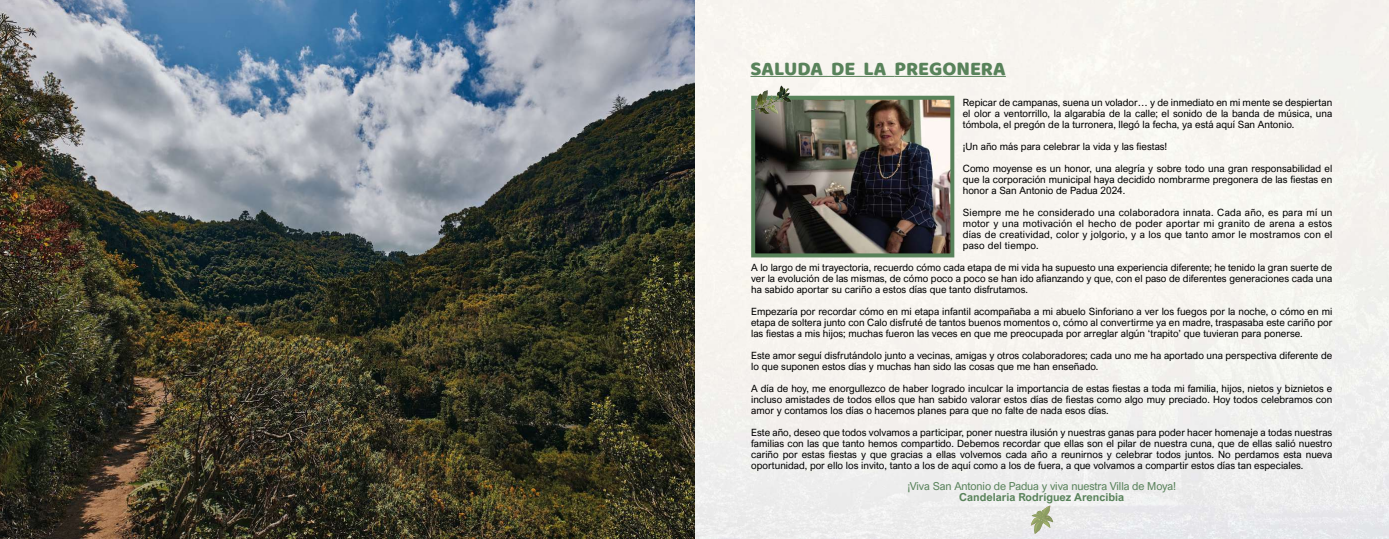
<style>
.page{position:relative;width:1389px;height:539px;background:#fff}
.page>*{position:absolute;margin:0;border:0;box-sizing:border-box;transform-origin:0 0}
.t1{font:800 20px "Baloo Bhai 2";color:#58825a}
.t2{font:11px "Arial Nova";letter-spacing:-.01em;color:#58825a}
.t3{font:700 11px "Arial Nova";color:#58825a}
.t4{font:10px/11px "Arial Nova";color:#000;text-align:justify}
</style>
<div class="page">
<img style="left:0;top:0;width:1389px;height:539px">
<hr style="left:750px;top:76px;width:144px;height:1px;background:#58825a">
<hr style="left:894px;top:76px;width:48px;height:1px;background:#58825a">
<hr style="left:942px;top:76px;width:64px;height:1px;background:#58825a">
<svg style="left:1031px;top:505px;width:22px;height:28px"></svg>
<img style="left:756px;top:101px;width:193px;height:151px">
<div style="left:751px;top:96px;width:203px;height:161px;border:4px solid #58825a"></div>
<svg style="left:756px;top:85px;width:35px;height:29px"></svg>
<img style="left:770px;top:86px;width:11px;height:16px">
<h1 class="t1" style="left:750px;top:56px;width:257px">SALUDA DE LA PREGONERA</h1>
<p class="t4" style="left:963px;top:97px;width:371px">Repicar de campanas, suena un volador… y de inmediato en mi mente se despiertan el olor a ventorrillo, la algarabía de la calle; el sonido de la banda de música, una tómbola, el pregón de la turronera, llegó la fecha, ya está aquí San Antonio.</p>
<p class="t4" style="left:963px;top:141px;width:206px">¡Un año más para celebrar la vida y las fiestas!</p>
<p class="t4" style="left:963px;top:163px;width:371px">Como moyense es un honor, una alegría y sobre todo una gran responsabilidad el que la corporación municipal haya decidido nombrarme pregonera de las fiestas en honor a San Antonio de Padua 2024.</p>
<p class="t4" style="left:963px;top:207px;width:371px">Siempre me he considerado una colaboradora innata. Cada año, es para mí un motor y una motivación el hecho de poder aportar mi granito de arena a estos días de creatividad, color y jolgorio, y a los que tanto amor le mostramos con el paso del tiempo.</p>
<p class="t4" style="left:751px;top:262px;width:583px">A lo largo de mi trayectoria, recuerdo cómo cada etapa de mi vida ha supuesto una experiencia diferente; he tenido la gran suerte de ver la evolución de las mismas, de cómo poco a poco se han ido afianzando y que, con el paso de diferentes generaciones cada una ha sabido aportar su cariño a estos días que tanto disfrutamos.</p>
<p class="t4" style="left:751px;top:306px;width:583px">Empezaría por recordar cómo en mi etapa infantil acompañaba a mi abuelo Sinforiano a ver los fuegos por la noche, o cómo en mi etapa de soltera junto con Calo disfruté de tantos buenos momentos o, cómo al convertirme ya en madre, traspasaba este cariño por las fiestas a mis hijos; muchas fueron las veces en que me preocupada por arreglar algún ‘trapito’ que tuvieran para ponerse.</p>
<p class="t4" style="left:751px;top:350px;width:583px">Este amor seguí disfrutándolo junto a vecinas, amigas y otros colaboradores; cada uno me ha aportado una perspectiva diferente de lo que suponen estos días y muchas han sido las cosas que me han enseñado.</p>
<p class="t4" style="left:751px;top:383px;width:583px">A día de hoy, me enorgullezco de haber logrado inculcar la importancia de estas fiestas a toda mi familia, hijos, nietos y biznietos e incluso amistades de todos ellos que han sabido valorar estos días de fiestas como algo muy preciado. Hoy todos celebramos con amor y contamos los días o hacemos planes para que no falte de nada esos días.</p>
<p class="t4" style="left:751px;top:427px;width:583px">Este año, deseo que todos volvamos a participar, poner nuestra ilusión y nuestras ganas para poder hacer homenaje a todas nuestras familias con las que tanto hemos compartido. Debemos recordar que ellas son el pilar de nuestra cuna, que de ellas salió nuestro cariño por estas fiestas y que gracias a ellas volvemos cada año a reunirnos y celebrar todos juntos. No perdamos esta nueva oportunidad, por ello los invito, tanto a los de aquí como a los de fuera, a que volvamos a compartir estos días tan especiales.</p>
<p class="t2" style="left:907px;top:480px;width:270px">¡Viva San Antonio de Padua y viva nuestra Villa de Moya!</p>
<p class="t3" style="left:959px;top:490px;width:166px">Candelaria Rodríguez Arencibia</p>
</div>
